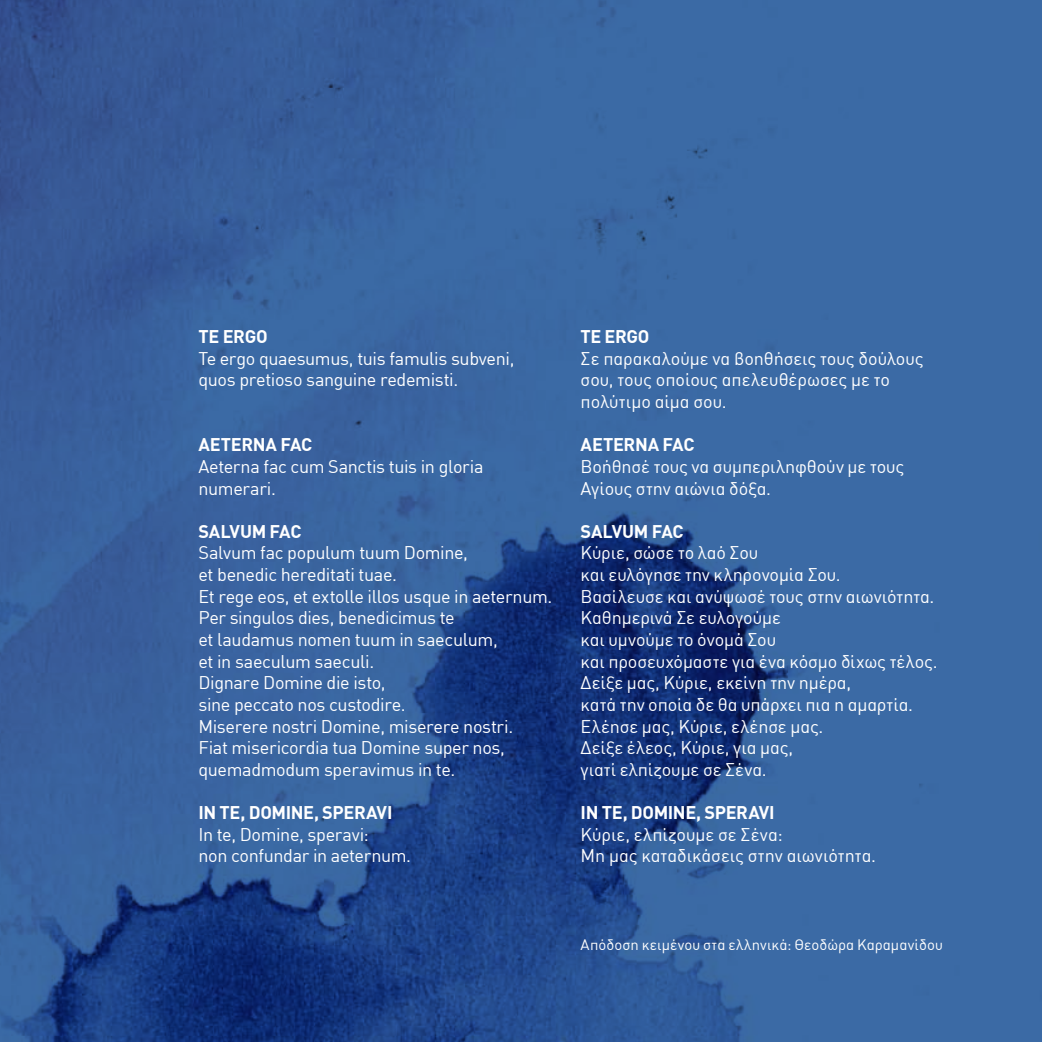
<style>
.page{position:relative;width:1042px;height:1042px;background:#fff}
.page>*{position:absolute;margin:0;border:0;box-sizing:border-box;transform-origin:0 0}
.t1{font:18.03px/21.7px "DIN Greek";letter-spacing:-.01em;color:#fff}
.t2{font:700 18.03px "DIN Greek";letter-spacing:-.02em;color:#fff}
.t3{font:14.88px "DIN Greek";letter-spacing:.005em;color:#fff}
</style>
<div class="page">
<img style="left:0;top:0;width:1042px;height:1042px">
<p class="t2" style="left:198px;top:326px;width:71px">TE ERGO</p>
<p class="t1" style="left:198px;top:347px;width:317px">Te ergo quaesumus, tuis famulis subveni, quos pretioso sanguine redemisti.</p>
<p class="t2" style="left:198px;top:434px;width:115px">AETERNA FAC</p>
<p class="t1" style="left:198px;top:456px;width:286px">Aeterna fac cum Sanctis tuis in gloria numerari.</p>
<p class="t2" style="left:198px;top:521px;width:105px">SALVUM FAC</p>
<p class="t1" style="left:198px;top:542px;width:355px">Salvum fac populum tuum Domine,<br>et benedic hereditati tuae.<br>Et rege eos, et extolle illos usque in aeternum.<br>Per singulos dies, benedicimus te<br>et laudamus nomen tuum in saeculum,<br>et in saeculum saeculi.<br>Dignare Domine die isto,<br>sine peccato nos custodire.<br>Miserere nostri Domine, miserere nostri.<br>Fiat misericordia tua Domine super nos, quemadmodum speravimus in te.</p>
<p class="t2" style="left:198px;top:802px;width:196px">IN TE, DOMINE, SPERAVI</p>
<p class="t1" style="left:198px;top:823px;width:214px">In te, Domine, speravi:<br>non confundar in aeternum.</p>
<p class="t2" style="left:581px;top:326px;width:70px">TE ERGO</p>
<p class="t1" style="left:581px;top:347px;width:344px">Σε παρακαλούμε να βοηθήσεις τους δούλους σου, τους οποίους απελευθέρωσες με το πολύτιμο αίμα σου.</p>
<p class="t2" style="left:581px;top:434px;width:115px">AETERNA FAC</p>
<p class="t1" style="left:581px;top:456px;width:325px">Βοήθησέ τους να συμπεριληφθούν με τους<br>Αγίους στην αιώνια δόξα.</p>
<p class="t2" style="left:581px;top:521px;width:105px">SALVUM FAC</p>
<p class="t1" style="left:581px;top:542px;width:358px">Κύριε, σώσε το λαό Σου<br>και ευλόγησε την κληρονομία Σου.<br>Βασίλευσε και ανύψωσέ τους στην αιωνιότητα.<br>Καθημερινά Σε ευλογούμε<br>και υμνούμε το όνομά Σου<br>και προσευχόμαστε για ένα κόσμο δίχως τέλος.<br>Δείξε μας, Κύριε, εκείνη την ημέρα,<br>κατά την οποία δε θα υπάρχει πια η αμαρτία.<br>Ελέησε μας, Κύριε, ελέησε μας.<br>Δείξε έλεος, Κύριε, για μας,<br>γιατί ελπίζουμε σε Σένα.</p>
<p class="t2" style="left:581px;top:802px;width:196px">IN TE, DOMINE, SPERAVI</p>
<p class="t1" style="left:581px;top:823px;width:297px">Κύριε, ελπίζουμε σε Σένα:<br>Μη μας καταδικάσεις στην αιωνιότητα.</p>
<p class="t3" style="left:581px;top:935px;width:364px">Απόδοση κειμένου στα ελληνικά: Θεοδώρα Καραμανίδου</p>
</div>
